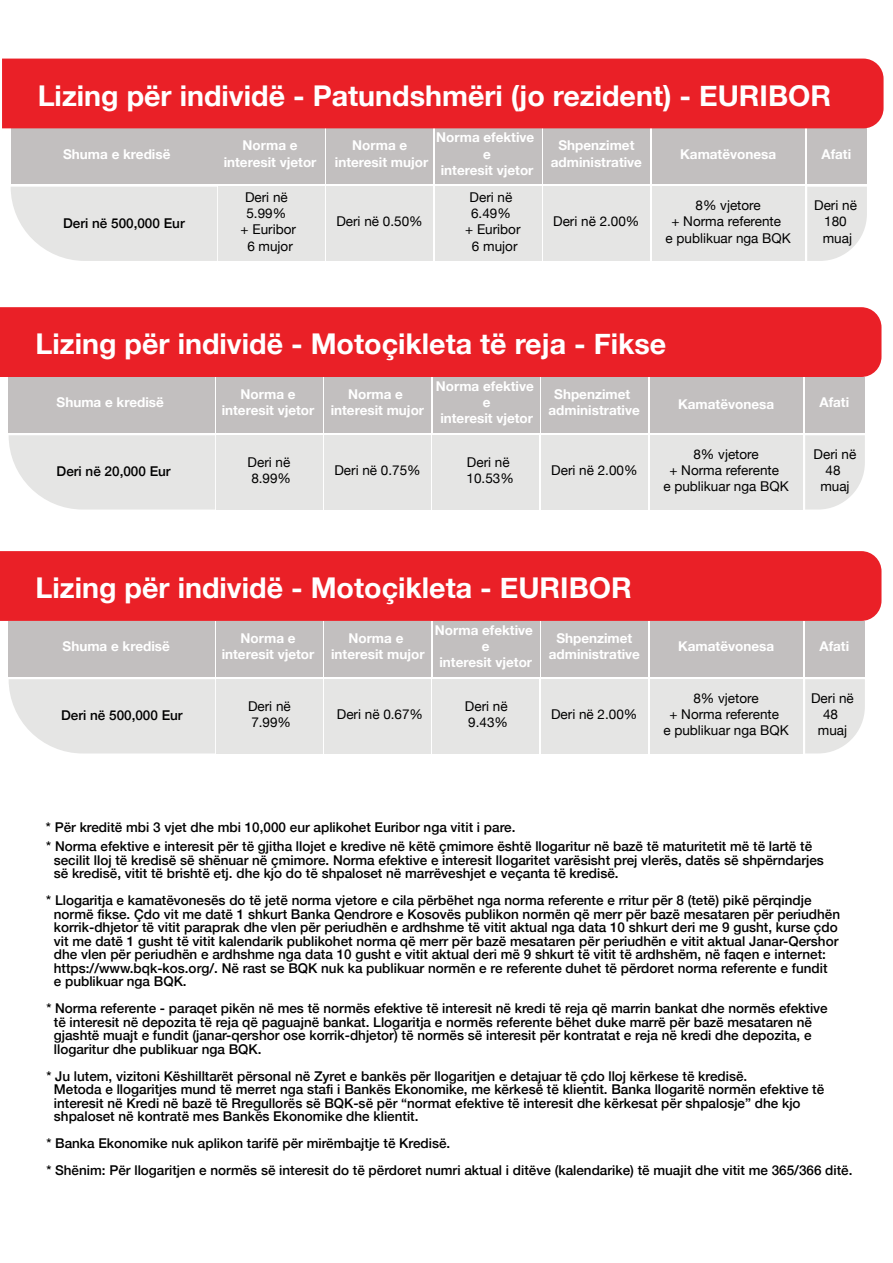
<style>
.page{position:relative;width:893px;height:1263px;background:#fff}
.page>*{position:absolute;margin:0;border:0;box-sizing:border-box;transform-origin:0 0}
.t1{font:700 28.65px "Helvetica Neue";color:#fff}
.t2{font:500 13.5px/13.5px "Helvetica Neue";color:#000}
.t3{font:700 13.5px/16.2px "Helvetica Neue";color:#fff;text-align:center}
.t4{font:13.5px/16.2px "Helvetica Neue";color:#000;text-align:center}
</style>
<div class="page">
<svg style="left:9px;top:435px;width:206px;height:75px;background:#e7e7e6"></svg>
<div style="left:216px;top:435px;width:107px;height:75px;background:#e5e5e4"></div>
<div style="left:324px;top:435px;width:107px;height:75px;background:#e5e5e4"></div>
<div style="left:433px;top:435px;width:106px;height:75px;background:#e5e5e4"></div>
<div style="left:541px;top:435px;width:106px;height:75px;background:#e5e5e4"></div>
<div style="left:9px;top:377px;width:206px;height:55px;background:#c2bfbf"></div>
<div style="left:216px;top:377px;width:107px;height:55px;background:#c2bfbf"></div>
<div style="left:324px;top:377px;width:107px;height:55px;background:#c2bfbf"></div>
<div style="left:433px;top:377px;width:106px;height:55px;background:#c2bfbf"></div>
<div style="left:541px;top:377px;width:107px;height:55px;background:#c2bfbf"></div>
<div style="left:650px;top:435px;width:152px;height:75px;background:#e5e5e4"></div>
<svg style="left:805px;top:435px;width:60px;height:75px;background:#e8e8e7"></svg>
<div style="left:650px;top:377px;width:152px;height:55px;background:#c2bfbf"></div>
<div style="left:805px;top:377px;width:60px;height:55px;background:#c2bfbf"></div>
<div style="left:0;top:307px;width:881px;height:70px;background:#ea2027"></div>
<svg style="left:9px;top:679px;width:206px;height:74px;background:#e6e6e6"></svg>
<div style="left:216px;top:679px;width:107px;height:74px;background:#e5e5e4"></div>
<div style="left:324px;top:679px;width:107px;height:74px;background:#e5e5e4"></div>
<div style="left:433px;top:679px;width:106px;height:74px;background:#e5e5e4"></div>
<div style="left:541px;top:679px;width:106px;height:74px;background:#e5e5e4"></div>
<div style="left:9px;top:621px;width:206px;height:55px;background:#c2bfbf"></div>
<div style="left:216px;top:621px;width:107px;height:55px;background:#c2bfbf"></div>
<div style="left:324px;top:621px;width:107px;height:55px;background:#c2bfbf"></div>
<div style="left:433px;top:621px;width:106px;height:55px;background:#c2bfbf"></div>
<div style="left:541px;top:621px;width:107px;height:55px;background:#c2bfbf"></div>
<div style="left:650px;top:679px;width:152px;height:74px;background:#e5e5e4"></div>
<svg style="left:805px;top:679px;width:60px;height:74px;background:#e7e7e6"></svg>
<div style="left:650px;top:621px;width:152px;height:55px;background:#c2bfbf"></div>
<div style="left:805px;top:621px;width:60px;height:55px;background:#c2bfbf"></div>
<div style="left:0;top:551px;width:881px;height:70px;background:#ea2027"></div>
<svg style="left:11px;top:187px;width:206px;height:74px;background:#e6e6e6"></svg>
<div style="left:218px;top:187px;width:107px;height:74px;background:#e5e5e4"></div>
<div style="left:326px;top:187px;width:107px;height:74px;background:#e5e5e4"></div>
<div style="left:435px;top:187px;width:106px;height:74px;background:#e5e5e4"></div>
<div style="left:543px;top:187px;width:107px;height:74px;background:#e5e5e4"></div>
<div style="left:11px;top:128px;width:206px;height:56px;background:#c2bfbf"></div>
<div style="left:218px;top:128px;width:107px;height:56px;background:#c2bfbf"></div>
<div style="left:326px;top:128px;width:107px;height:56px;background:#c2bfbf"></div>
<div style="left:435px;top:128px;width:106px;height:56px;background:#c2bfbf"></div>
<div style="left:543px;top:128px;width:107px;height:56px;background:#c2bfbf"></div>
<div style="left:652px;top:187px;width:152px;height:74px;background:#e5e5e4"></div>
<svg style="left:807px;top:187px;width:60px;height:74px;background:#e7e7e6"></svg>
<div style="left:652px;top:128px;width:152px;height:56px;background:#c2bfbf"></div>
<div style="left:807px;top:128px;width:60px;height:56px;background:#c2bfbf"></div>
<div style="left:2px;top:59px;width:881px;height:69px;background:#ea2027"></div>
<h1 class="t1" style="left:38px;top:73px;width:795px">Lizing për individë - Patundshmëri (jo rezident) - EURIBOR</h1>
<p class="t3" style="left:63px;top:146px;width:109px">Shuma e kredisë</p>
<p class="t3" style="left:224px;top:138px;width:94px">Norma e interesit vjetor</p>
<p class="t3" style="left:680px;top:146px;width:97px">Kamatëvonesa</p>
<p class="t3" style="left:821px;top:146px;width:31px">Afati</p>
<p class="t3" style="left:335px;top:138px;width:95px">Norma e interesit mujor</p>
<p class="t3" style="left:436px;top:130px;width:99px">Norma efektive e<br>interesit vjetor</p>
<p class="t3" style="left:551px;top:138px;width:93px">Shpenzimet administrative</p>
<p class="t2" style="left:63px;top:215px;width:123px">Deri në 500,000 Eur</p>
<p class="t4" style="left:241px;top:190px;width:57px">Deri në<br>5.99%<br>+ Euribor<br>6 mujor</p>
<p class="t4" style="left:465px;top:190px;width:57px">Deri në<br>6.49%<br>+ Euribor<br>6 mujor</p>
<p class="t4" style="left:336px;top:214px;width:88px">Deri në 0.50%</p>
<p class="t4" style="left:553px;top:214px;width:88px">Deri në 2.00%</p>
<p class="t4" style="left:665px;top:198px;width:127px">8% vjetore<br>+ Norma referente<br>e publikuar nga BQK</p>
<p class="t4" style="left:814px;top:198px;width:44px">Deri në<br>180 muaj</p>
<h1 class="t1" style="left:36px;top:321px;width:632px">Lizing për individë - Motoçikleta të reja - Fikse</h1>
<p class="t3" style="left:57px;top:395px;width:109px">Shuma e kredisë</p>
<p class="t3" style="left:222px;top:386px;width:94px">Norma e interesit vjetor</p>
<p class="t3" style="left:678px;top:396px;width:97px">Kamatëvonesa</p>
<p class="t3" style="left:819px;top:395px;width:31px">Afati</p>
<p class="t3" style="left:436px;top:378px;width:99px">Norma efektive e<br>interesit vjetor</p>
<p class="t3" style="left:549px;top:386px;width:93px">Shpenzimet administrative</p>
<p class="t3" style="left:331px;top:386px;width:95px">Norma e interesit mujor</p>
<p class="t4" style="left:467px;top:455px;width:49px;text-align:left">Deri në<br>10.53%</p>
<p class="t4" style="left:663px;top:447px;width:127px">8% vjetore<br>+ Norma referente<br>e publikuar nga BQK</p>
<p class="t4" style="left:814px;top:447px;width:44px">Deri në<br>48 muaj</p>
<p class="t2" style="left:57px;top:464px;width:116px">Deri në 20,000 Eur</p>
<p class="t4" style="left:248px;top:455px;width:45px;text-align:left">Deri në<br>8.99%</p>
<p class="t4" style="left:334px;top:463px;width:88px">Deri në 0.75%</p>
<p class="t4" style="left:551px;top:463px;width:88px">Deri në 2.00%</p>
<h1 class="t1" style="left:36px;top:565px;width:598px">Lizing për individë - Motoçikleta - EURIBOR</h1>
<p class="t3" style="left:63px;top:638px;width:109px">Shuma e kredisë</p>
<p class="t3" style="left:549px;top:630px;width:93px">Shpenzimet administrative</p>
<p class="t3" style="left:435px;top:622px;width:99px">Norma efektive e<br>interesit vjetor</p>
<p class="t3" style="left:331px;top:630px;width:95px">Norma e interesit mujor</p>
<p class="t3" style="left:222px;top:630px;width:94px">Norma e interesit vjetor</p>
<p class="t3" style="left:678px;top:638px;width:97px">Kamatëvonesa</p>
<p class="t3" style="left:819px;top:638px;width:31px">Afati</p>
<p class="t4" style="left:465px;top:699px;width:45px;text-align:left">Deri në<br>9.43%</p>
<p class="t4" style="left:663px;top:690px;width:127px">8% vjetore<br>+ Norma referente<br>e publikuar nga BQK</p>
<p class="t4" style="left:811px;top:690px;width:44px">Deri në<br>48 muaj</p>
<p class="t2" style="left:61px;top:707px;width:123px">Deri në 500,000 Eur</p>
<p class="t4" style="left:248px;top:699px;width:45px;text-align:left">Deri në<br>7.99%</p>
<p class="t4" style="left:337px;top:707px;width:88px">Deri në 0.67%</p>
<p class="t4" style="left:551px;top:707px;width:88px">Deri në 2.00%</p>
<p class="t2" style="left:46px;top:816px;width:768px;line-height:20px">* Për kreditë mbi 3 vjet dhe mbi 10,000 eur aplikohet Euribor nga vitit i pare.<br>* Norma efektive e interesit për të gjitha llojet e kredive në këtë çmimore është llogaritur në bazë të maturitetit më të lartë të</p>
<p class="t2" style="left:54px;top:852px;width:771px">secilit lloj të kredisë së shënuar në çmimore. Norma efektive e interesit llogaritet varësisht prej vlerës, datës së shpërndarjes së kredisë, vitit të brishtë etj. dhe kjo do të shpaloset në marrëveshjet e veçanta të kredisë.</p>
<p class="t2" style="left:54px;top:893px;width:788px;text-indent:-8px">* Llogaritja e kamatëvonesës do të jetë norma vjetore e cila përbëhet nga norma referente e rritur për 8 (tetë) pikë përqindje normë fikse. Çdo vit me datë 1 shkurt Banka Qendrore e Kosovës publikon normën që merr për bazë mesataren për periudhën korrik-dhjetor të vitit paraprak dhe vlen për periudhën e ardhshme të vitit aktual nga data 10 shkurt deri me 9 gusht, kurse çdo vit me datë 1 gusht të vitit kalendarik publikohet norma që merr për bazë mesataren për periudhën e vitit aktual Janar-Qershor dhe vlen për periudhën e ardhshme nga data 10 gusht e vitit aktual deri më 9 shkurt të vitit të ardhshëm, në faqen e internet: https://www.bqk-kos.org/. Në rast se BQK nuk ka publikuar normën e re referente duhet të përdoret norma referente e fundit<br>e publikuar nga BQK.</p>
<p class="t2" style="left:54px;top:1001px;width:775px;text-indent:-8px">* Norma referente - paraqet pikën në mes të normës efektive të interesit në kredi të reja që marrin bankat dhe normës efektive të interesit në depozita të reja që paguajnë bankat. Llogaritja e normës referente bëhet duke marrë për bazë mesataren në gjashtë muajt e fundit (janar-qershor ose korrik-dhjetor) të normës së interesit për kontratat e reja në kredi dhe depozita, e llogaritur dhe publikuar nga BQK.</p>
<p class="t2" style="left:54px;top:1068px;width:772px;text-indent:-8px">* Ju lutem, vizitoni Këshilltarët përsonal në Zyret e bankës për llogaritjen e detajuar të çdo lloj kërkese të kredisë.<br>Metoda e llogaritjes mund të merret nga stafi i Bankës Ekonomike, me kërkesë të klientit. Banka llogaritë normën efektive të interesit në Kredi në bazë të Rregullorës së BQK-së për “normat efektive të interesit dhe kërkesat për shpalosje” dhe kjo shpaloset në kontratë mes Bankës Ekonomike dhe klientit.</p>
<p class="t2" style="left:46px;top:1129px;width:808px;line-height:27px">* Banka Ekonomike nuk aplikon tarifë për mirëmbajtje të Kredisë.<br>* Shënim: Për llogaritjen e normës së interesit do të përdoret numri aktual i ditëve (kalendarike) të muajit dhe vitit me 365/366 ditë.</p>
</div>
